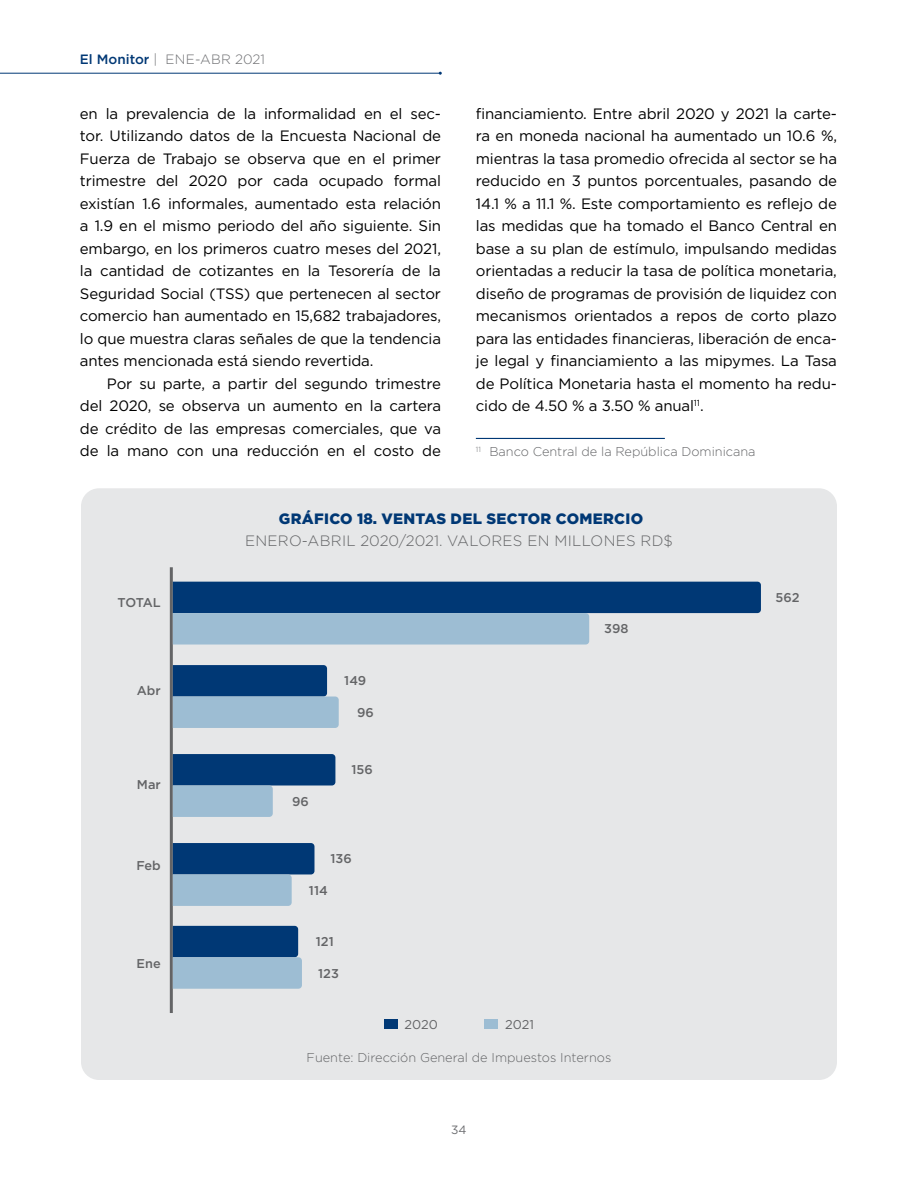
<style>
.page{position:relative;width:918px;height:1188px;background:#fff}
.page>*{position:absolute;margin:0;border:0;box-sizing:border-box;transform-origin:0 0}
.t1{font:15px/22.5px "Gotham Pro";letter-spacing:-.01em;color:#000;text-align:justify}
.t2{font:300 15px "Gotham Pro";letter-spacing:.02em;color:#636466}
.t3{font:900 15px "Gotham Pro";letter-spacing:.02em;color:#003875}
.t4{font:300 13.5px "Gotham Pro";letter-spacing:.02em;color:#6d6e71}
.t5{font:300 12.75px "Gotham Pro";color:#636466}
.t6{font:500 12.75px "Gotham Pro";color:#636466}
.t7{font:12.75px "Gotham Pro";color:#636466}
.t8{font:12px "Gotham Pro";color:#6d6e71}
.s1{font-weight:500;color:#003875}
</style>
<div class="page">
<hr style="left:0;top:73px;width:440px;height:1px;background:#003876">
<div style="left:81px;top:488px;width:756px;height:592px;background:#e6e7e8;border-radius:18px"></div>
<hr style="left:476px;top:438px;width:189px;height:1px;background:#003875">
<hr style="left:170px;top:567px;width:3px;height:446px;background:#636466">
<svg style="left:173px;top:582px;width:588px;height:63px;background:#5a81a7"></svg>
<svg style="left:173px;top:665px;width:166px;height:63px;background:#5781a8"></svg>
<svg style="left:173px;top:754px;width:162px;height:63px"></svg>
<svg style="left:173px;top:843px;width:141px;height:63px;background:#557ea6"></svg>
<svg style="left:173px;top:926px;width:129px;height:63px;background:#537ea6"></svg>
<div style="left:384px;top:1020px;width:13px;height:9px;background:#003875"></div>
<div style="left:484px;top:1020px;width:14px;height:9px;background:#9dbdd3"></div>
<p class="t4" style="left:80px;top:52px;width:187px"><span class="s1">El Monitor</span> | ENE-ABR 2021</p>
<p class="t1" style="left:80px;top:102px;width:363px">en la prevalencia de la informalidad en el sec&shy;tor. Utilizando datos de la Encuesta Nacional de Fuerza de Trabajo se observa que en el primer trimestre del 2020 por cada ocupado formal existían 1.6 informales, aumentado esta relación a 1.9 en el mismo periodo del año siguiente. Sin embargo, en los primeros cuatro meses del 2021, la cantidad de cotizantes en la Tesorería de la Seguridad Social (TSS) que pertenecen al sector comercio han aumentado en 15,682 trabajadores, lo que muestra claras señales de que la tendencia antes mencionada está siendo revertida.</p>
<p class="t1" style="left:80px;top:372px;width:363px;text-indent:27px">Por su parte, a partir del segundo trimestre del 2020, se observa un aumento en la cartera de crédito de las empresas comerciales, que va de la mano con una reducción en el costo de</p>
<p class="t1" style="left:476px;top:102px;width:363px">financiamiento. Entre abril 2020 y 2021 la carte&shy;ra en moneda nacional ha aumentado un 10.6 %, mientras la tasa promedio ofrecida al sector se ha reducido en 3 puntos porcentuales, pasando de 14.1 % a 11.1 %. Este comportamiento es reflejo de las medidas que ha tomado el Banco Central en base a su plan de estímulo, impulsando medidas orientadas a reducir la tasa de política monetaria, diseño de programas de provisión de liquidez con mecanismos orientados a repos de corto plazo para las entidades financieras, liberación de enca&shy;je legal y financiamiento a las mipymes. La Tasa de Política Monetaria hasta el momento ha redu&shy;cido de 4.50 % a 3.50 % anual<sup>11</sup>.</p>
<p class="t5" style="left:476px;top:445px;width:281px"><sup>11</sup> Banco Central de la República Dominicana</p>
<p class="t6" style="left:118px;top:595px;width:45px">TOTAL</p>
<p class="t6" style="left:137px;top:683px;width:25px">Abr</p>
<p class="t6" style="left:137px;top:777px;width:25px">Mar</p>
<p class="t6" style="left:136px;top:858px;width:26px">Feb</p>
<p class="t6" style="left:137px;top:956px;width:26px">Ene</p>
<p class="t3" style="left:279px;top:510px;width:366px">GRÁFICO 18. VENTAS DEL SECTOR COMERCIO</p>
<p class="t2" style="left:245px;top:533px;width:430px">ENERO-ABRIL 2020/2021. VALORES EN MILLONES RD$</p>
<p class="t6" style="left:344px;top:674px;width:23px">149</p>
<p class="t6" style="left:357px;top:705px;width:18px">96</p>
<p class="t6" style="left:292px;top:794px;width:18px">96</p>
<p class="t6" style="left:351px;top:763px;width:23px">156</p>
<p class="t6" style="left:331px;top:852px;width:23px">136</p>
<p class="t6" style="left:309px;top:883px;width:20px">114</p>
<p class="t6" style="left:316px;top:934px;width:19px">121</p>
<p class="t6" style="left:318px;top:966px;width:22px">123</p>
<p class="t7" style="left:404px;top:1017px;width:35px">2020</p>
<p class="t7" style="left:505px;top:1017px;width:30px">2021</p>
<p class="t6" style="left:604px;top:622px;width:26px">398</p>
<p class="t5" style="left:307px;top:1050px;width:306px">Fuente: Dirección General de Impuestos Internos</p>
<p class="t8" style="left:451px;top:1123px;width:17px">34</p>
<p class="t6" style="left:776px;top:590px;width:26px">562</p>
</div>
